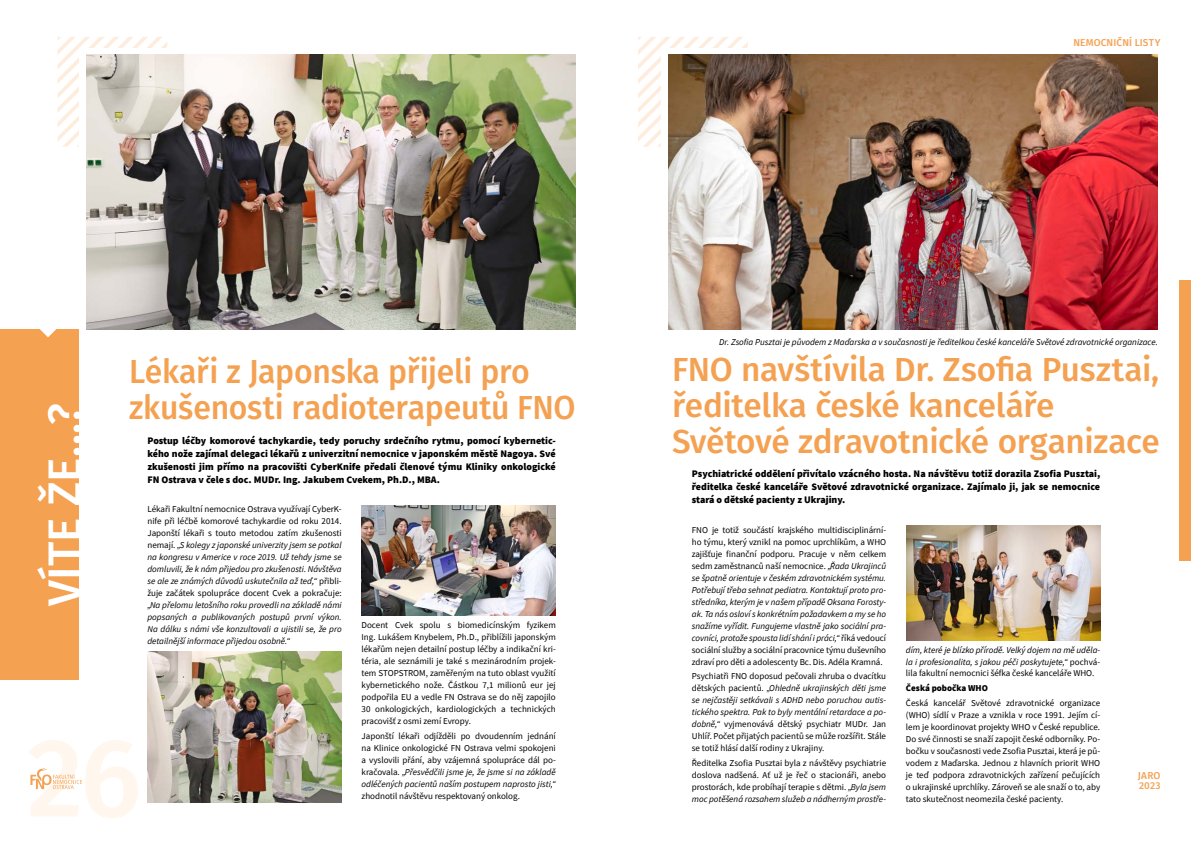
<style>
.page{position:relative;width:1191px;height:842px;background:#fff}
.page>*{position:absolute;margin:0;border:0;box-sizing:border-box;transform-origin:0 0}
.t1{font:500 46px "Fira Sans";color:#fff}
.t2{font:500 33.3px/36px "Fira Sans";letter-spacing:-.01em;color:#f4a152}
.t3{font:500 33.3px/36px "Fira Sans";letter-spacing:-.01em;color:#f4a152;scale:.96 1}
.t4{font:900 10px/13px "Source Sans Pro";color:#000;text-align:justify}
.t5{font:500 10px/10px "Fira Sans";letter-spacing:.015em;color:#f4a152}
.t6{font:9px/12px "Source Sans Pro";color:#000;text-align:justify}
.t7{font:italic 9px/12px "Source Sans Pro";color:#000;text-align:justify}
.t8{font:900 9px "Source Sans Pro";color:#000}
.s1{font-style:italic}
.s2{font-style:normal}
</style>
<div class="page">
<div style="left:0;top:329px;width:79px;height:350px;background:#f4a152"></div>
<div style="left:1179px;top:281px;width:12px;height:280px;background:#f4a152"></div>
<svg style="left:57px;top:37px;width:110px;height:110px"></svg>
<svg style="left:638px;top:37px;width:110px;height:110px"></svg>
<div style="left:79px;top:48px;width:143px;height:278px;background:#fff"></div>
<svg style="left:30px;top:768px;width:52px;height:21px"></svg>
<div style="left:660px;top:48px;width:134px;height:328px;background:#fff"></div>
<svg style="left:40px;top:329px;width:17px;height:8px"></svg>
<img style="left:86px;top:55px;width:489px;height:274px">
<img style="left:361px;top:505px;width:195px;height:110px">
<img style="left:147px;top:652px;width:195px;height:150px">
<img style="left:906px;top:526px;width:194px;height:115px">
<img style="left:669px;top:55px;width:488px;height:274px">
<p class="t5" style="left:1073px;top:37px;width:89px">n emocn iční listy</p>
<h1 class="t1" style="left:28px;top:606px;width:204px;rotate:-90deg">VÍTE ŽE...?</h1>
<h2 class="t3" style="left:129px;top:352px;width:466px">Lékaři z Japonska přijeli pro zkušenosti radioterapeutů FNO</h2>
<p class="t4" style="left:147px;top:434px;width:410px">Postup léčby komorové tachykardie, tedy poruchy srdečního rytmu, pomocí kybernetic&shy;kého nože zajímal delegaci lékařů z univerzitní nemocnice v japonském městě Nagoya. Své zkušenosti jim přímo na pracovišti CyberKnife předali členové týmu Kliniky onkologické FN Ostrava v čele s doc. M UDr. I ng. Jakubem Cvekem, Ph.D., MBA.</p>
<p class="t6" style="left:147px;top:503px;width:196px">Lékaři Fakultní nemocnice Ostrava využívají CyberK&shy;nife při léčbě komorové tachykardie od roku 2014.<br>Japonští lékaři s touto metodou zatím zkušenosti nemají. <span class="s1">„S kolegy z japonské univerzity jsem se potkal na kongresu v Americe v roce 2019. Už tehdy jsme se domluvili, že k nám přijedou pro zkušenosti. Návštěva se ale ze známých důvodů uskutečnila až teď,“</span> přibli&shy;žuje začátek spolupráce docent Cvek a pokračuje:</p>
<p class="t7" style="left:147px;top:599px;width:196px">„Na přelomu letošního roku provedli na základě námi popsaných a publikovaných postupů první výkon.<br>Na dálku s námi vše konzultovali a ujistili se, že pro detailnější informace přijedou osobně.“</p>
<p class="t6" style="left:361px;top:619px;width:196px">Docent Cvek spolu s biomedicínským fyzikem Ing. Lukášem Knybelem, Ph.D., přiblížili japonským lékařům nejen detailní postup léčby a indikační kri&shy;téria, ale seznámili je také s mezinárodním projek&shy;tem STOPSTROM, zaměřeným na tuto oblast využití kybernetického nože. Částkou 7,1 milionů eur jej podpořila EU a vedle FN Ostrava se do něj zapojilo 30 onkologických, kardiologických a technických pracovišť z osmi zemí Evropy.</p>
<p class="t6" style="left:361px;top:730px;width:196px">Japonští lékaři odjížděli po dvoudenním jednání na Klinice onkologické FN Ostrava velmi spokojeni a vyslovili přání, aby vzájemná spolupráce dál po&shy;kračovala. <span class="s1">„Přesvědčili jsme je, že jsme si na základě odléčených pacientů naším postupem naprosto jisti,“</span></p>
<p class="t6" style="left:361px;top:790px;width:160px">zhodnotil návštěvu respektovaný onkolog.</p>
<p class="t7" style="left:719px;top:336px;width:440px">Dr. Zsofia Pusztai je původem z Maďarska a v současnosti je ředitelkou české kanceláře Světové zdravotnické organizace.</p>
<h2 class="t2" style="left:672px;top:349px;width:489px">FNO navštívila Dr. Zsofia Pusztai, ředitelka české kanceláře<br>Světové zdravotnické organizace</h2>
<p class="t4" style="left:692px;top:467px;width:410px">Psychiatrické oddělení přivítalo vzácného hosta. Na návštěvu totiž dorazila Zsofia Pusztai, ředitelka české kanceláře Světové zdravotnické organizace. Zajímalo ji, jak se nemocnice stará o dětské pacienty z Ukrajiny.</p>
<p class="t7" style="left:692px;top:523px;width:196px"><span class="s2">FNO je totiž součástí krajského multidisciplinární&shy;ho týmu, který vznikl na pomoc uprchlíkům, a WHO zajišťuje finanční podporu. Pracuje v něm celkem sedm zaměstnanců naší nemocnice.</span> „Řada Ukrajinců se špatně orientuje v českém zdravotnickém systému.<br>Potřebují třeba sehnat pediatra. Kontaktují proto pro&shy;středníka, kterým je v našem případě Oksana Forosty&shy;ak. Ta nás osloví s konkrétním požadavkem a my se ho snažíme vyřídit. Fungujeme vlastně jako sociální pra&shy;covníci, protože spousta lidí shání i práci,“ <span class="s2">říká vedoucí sociální služby a sociální pracovnice týmu duševního zdraví pro děti a adolescenty Bc. Dis. Adéla Kramná.</span></p>
<p class="t6" style="left:692px;top:670px;width:196px">Psychiatři FNO doposud pečovali zhruba o dvacítku dětských pacientů. <span class="s1">„Ohledně ukrajinských děti jsme se nejčastěji setkávali s ADHD nebo poruchou autis&shy;tického spektra. Pak to byly mentální retardace a po&shy;dobně,“</span> vyjmenovává dětský psychiatr MUDr. Jan Uhlíř. Počet přijatých pacientů se může rozšířit. Stále se totiž hlásí další rodiny z Ukrajiny.</p>
<p class="t6" style="left:692px;top:757px;width:196px">Ředitelka Zsofia Pusztai byla z návštěvy psychiatrie doslova nadšená. Ať už je řeč o stacionáři, anebo prostorách, kde probíhají terapie s dětmi. <span class="s1">„Byla jsem moc potěšená rozsahem služeb a nádherným prostře-</span></p>
<p class="t7" style="left:906px;top:643px;width:196px">dím, které je blízko přírodě. Velký dojem na mě uděla&shy;la i profesionalita, s jakou péči poskytujete,“ <span class="s2">pochvá&shy;lila fakultní nemocnici šéfka české kanceláře WHO.</span></p>
<p class="t8" style="left:906px;top:682px;width:83px">Česká pobočka WHO</p>
<p class="t6" style="left:906px;top:697px;width:196px">Česká kancelář Světové zdravotnické organizace (WHO) sídlí v Praze a vznikla v roce 1991. Jejím cí&shy;lem je koordinovat projekty WHO v České republice.<br>Do své činnosti se snaží zapojit české odborníky. Po&shy;bočku v současnosti vede Zsofia Pusztai, která je pů&shy;vodem z Maďarska. Jednou z hlavních priorit WHO je teď podpora zdravotnických zařízení pečujících o ukrajinské uprchlíky. Zároveň se ale snaží o to, aby tato skutečnost neomezila české pacienty.</p>
<p class="t5" style="left:1138px;top:770px;width:24px">jaro<br>2023</p>
</div>
